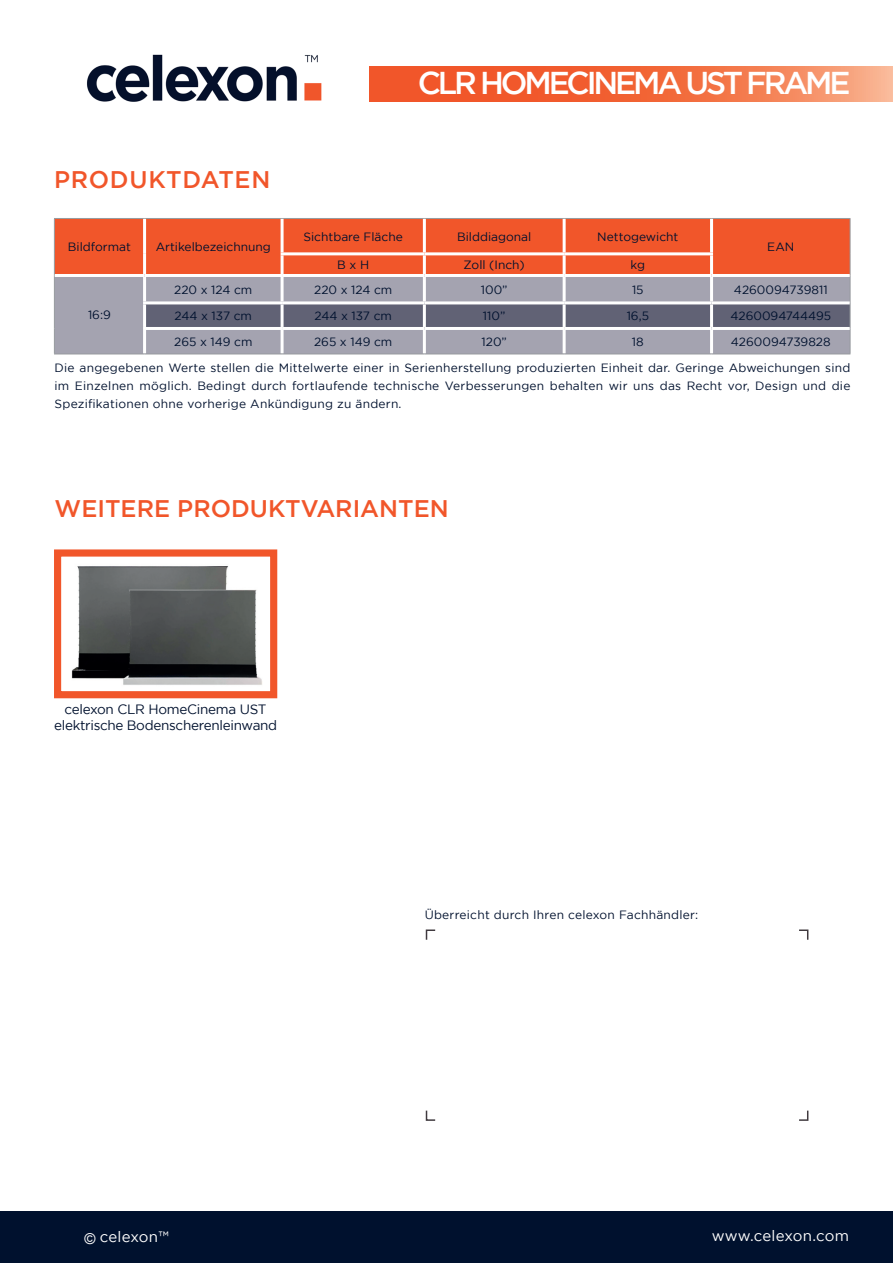
<style>
.page{position:relative;width:893px;height:1263px;background:#fff}
.page>*{position:absolute;margin:0;border:0;box-sizing:border-box;transform-origin:0 0}
.t1{font:500 31.5px "Gotham";letter-spacing:-.1em;color:#fff}
.t2{font:500 24px "Gotham";color:#f1562a}
.t3{font:500 24px "Gotham";letter-spacing:.03em;color:#f1562a}
.t4{font:15px "Gotham";letter-spacing:.01em;color:#fff}
.t5{font:13.5px/16.2px "Gotham";letter-spacing:-.02em;color:#00112e;text-align:center}
.t6{font:12px/18px "Gotham";color:#00112e;text-align:justify}
.t7{font:12px "Gotham";letter-spacing:.02em;color:#00112e}
.s1{font-family:"Arial"}
</style>
<div class="page">
<div style="left:0;top:1212px;width:893px;height:51px;background:#00112e"></div>
<svg style="left:369px;top:66px;width:524px;height:35px;background:#f26e42"></svg>
<img style="left:87px;top:54px;width:235px;height:47px">
<div style="left:55px;top:219px;width:795px;height:55px;background:#f1562a"></div>
<div style="left:55px;top:277px;width:88px;height:77px;background:#a4a3b0"></div>
<hr style="left:54px;top:218px;width:91px;height:1px;background:#979b9f">
<hr style="left:54px;top:219px;width:1px;height:35px;background:#979b9f">
<hr style="left:145px;top:218px;width:137px;height:1px;background:#979b9f">
<hr style="left:282px;top:218px;width:142px;height:1px;background:#979b9f">
<hr style="left:424px;top:218px;width:140px;height:1px;background:#979b9f">
<hr style="left:564px;top:218px;width:147px;height:1px;background:#979b9f">
<hr style="left:711px;top:218px;width:139px;height:1px;background:#979b9f">
<hr style="left:850px;top:219px;width:1px;height:35px;background:#979b9f">
<hr style="left:143px;top:219px;width:3px;height:35px;background:#fff">
<hr style="left:281px;top:219px;width:3px;height:33px;background:#fff">
<hr style="left:423px;top:219px;width:3px;height:33px;background:#fff">
<hr style="left:563px;top:219px;width:3px;height:33px;background:#fff">
<hr style="left:710px;top:219px;width:3px;height:33px;background:#fff">
<hr style="left:143px;top:254px;width:3px;height:20px;background:#fff">
<svg style="left:54px;top:254px;width:1px;height:100px"></svg>
<svg style="left:146px;top:254px;width:705px;height:100px;background:#a48386"></svg>
<hr style="left:281px;top:277px;width:3px;height:24px;background:#fff">
<hr style="left:423px;top:277px;width:3px;height:24px;background:#fff">
<hr style="left:563px;top:277px;width:3px;height:24px;background:#fff">
<hr style="left:710px;top:277px;width:3px;height:24px;background:#fff">
<hr style="left:281px;top:304px;width:3px;height:23px;background:#fff">
<hr style="left:423px;top:304px;width:3px;height:23px;background:#fff">
<hr style="left:563px;top:304px;width:3px;height:23px;background:#fff">
<hr style="left:710px;top:304px;width:3px;height:23px;background:#fff">
<hr style="left:281px;top:330px;width:3px;height:24px;background:#fff">
<hr style="left:423px;top:330px;width:3px;height:24px;background:#fff">
<hr style="left:563px;top:330px;width:3px;height:24px;background:#fff">
<hr style="left:710px;top:330px;width:3px;height:24px;background:#fff">
<hr style="left:54px;top:354px;width:91px;height:1px;background:#979b9f">
<hr style="left:145px;top:354px;width:137px;height:1px;background:#979b9f">
<hr style="left:282px;top:354px;width:142px;height:1px;background:#979b9f">
<hr style="left:424px;top:354px;width:140px;height:1px;background:#979b9f">
<hr style="left:564px;top:354px;width:147px;height:1px;background:#979b9f">
<hr style="left:711px;top:354px;width:139px;height:1px;background:#979b9f">
<hr style="left:143px;top:301px;width:139px;height:3px;background:#fff">
<hr style="left:282px;top:301px;width:142px;height:3px;background:#fff">
<hr style="left:424px;top:301px;width:140px;height:3px;background:#fff">
<hr style="left:564px;top:301px;width:147px;height:3px;background:#fff">
<hr style="left:711px;top:301px;width:139px;height:3px;background:#fff">
<hr style="left:143px;top:327px;width:139px;height:3px;background:#fff">
<hr style="left:282px;top:327px;width:142px;height:3px;background:#fff">
<hr style="left:424px;top:327px;width:140px;height:3px;background:#fff">
<hr style="left:564px;top:327px;width:147px;height:3px;background:#fff">
<hr style="left:711px;top:327px;width:139px;height:3px;background:#fff">
<hr style="left:281px;top:252px;width:143px;height:3px;background:#fff">
<hr style="left:424px;top:252px;width:140px;height:3px;background:#fff">
<hr style="left:564px;top:252px;width:149px;height:3px;background:#fff">
<hr style="left:145px;top:274px;width:137px;height:3px;background:#fff">
<hr style="left:282px;top:274px;width:142px;height:3px;background:#fff">
<hr style="left:424px;top:274px;width:140px;height:3px;background:#fff">
<hr style="left:564px;top:274px;width:147px;height:3px;background:#fff">
<hr style="left:711px;top:274px;width:139px;height:3px;background:#fff">
<img style="left:71px;top:566px;width:191px;height:119px">
<div style="left:54px;top:549px;width:223px;height:149px;border:7px solid #f1562a"></div>
<h2 class="t3" style="left:54px;top:165px;width:218px">PRODUKTDATEN</h2>
<p class="t6" style="left:68px;top:238px;width:64px">Bildformat</p>
<p class="t6" style="left:156px;top:238px;width:117px">Artikelbezeichnung</p>
<h1 class="t1" style="left:418px;top:65px;width:434px">CLR HOMECINEMA UST FRAME</h1>
<p class="t6" style="left:303px;top:227px;width:101px">Sichtbare Fläche</p>
<p class="t6" style="left:457px;top:227px;width:76px">Bilddiagonal</p>
<p class="t6" style="left:597px;top:227px;width:83px">Nettogewicht</p>
<p class="t6" style="left:337px;top:256px;width:33px">B x H</p>
<p class="t6" style="left:464px;top:256px;width:63px">Zoll (Inch)</p>
<p class="t6" style="left:631px;top:256px;width:16px">kg</p>
<p class="t6" style="left:767px;top:238px;width:29px">EAN</p>
<p class="t6" style="left:88px;top:306px;width:24px">16:9</p>
<p class="t6" style="left:174px;top:280px;width:80px">220 x 124 cm</p>
<p class="t6" style="left:314px;top:280px;width:80px">220 x 124 cm</p>
<p class="t6" style="left:481px;top:280px;width:28px">100”</p>
<p class="t6" style="left:632px;top:280px;width:13px">15</p>
<p class="t6" style="left:734px;top:280px;width:95px">4260094739811</p>
<p class="t6" style="left:175px;top:307px;width:79px">244 x 137 cm</p>
<p class="t6" style="left:314px;top:307px;width:79px">244 x 137 cm</p>
<p class="t6" style="left:483px;top:307px;width:24px">110”</p>
<p class="t6" style="left:627px;top:307px;width:24px">16,5</p>
<p class="t6" style="left:730px;top:307px;width:102px">4260094744495</p>
<p class="t6" style="left:174px;top:332px;width:80px">265 x 149 cm</p>
<p class="t6" style="left:314px;top:332px;width:80px">265 x 149 cm</p>
<p class="t6" style="left:481px;top:332px;width:27px">120”</p>
<p class="t6" style="left:632px;top:332px;width:13px">18</p>
<p class="t6" style="left:731px;top:332px;width:101px">4260094739828</p>
<p class="t6" style="left:55px;top:358px;width:797px">Die angegebenen Werte stellen die Mittelwerte einer in Serienherstellung produzierten Einheit dar. Geringe Abweichungen sind im Einzelnen möglich. Bedingt durch fortlaufende technische Verbesserungen behalten wir uns das Recht vor, Design und die Spezifikationen ohne vorherige Ankündigung zu ändern.</p>
<h2 class="t2" style="left:55px;top:495px;width:396px">WEITERE PRODUKTVARIANTEN</h2>
<p class="t5" style="left:54px;top:700px;width:225px">celexon CLR HomeCinema UST elektrische Bodenscherenleinwand</p>
<p class="t7" style="left:425px;top:908px;width:275px">Überreicht durch Ihren celexon Fachhändler:</p>
<p class="t4" style="left:85px;top:1228px;width:86px"><span class="s1">©</span> celexon™</p>
<p class="t4" style="left:712px;top:1228px;width:139px">www.celexon.com</p>
</div>
